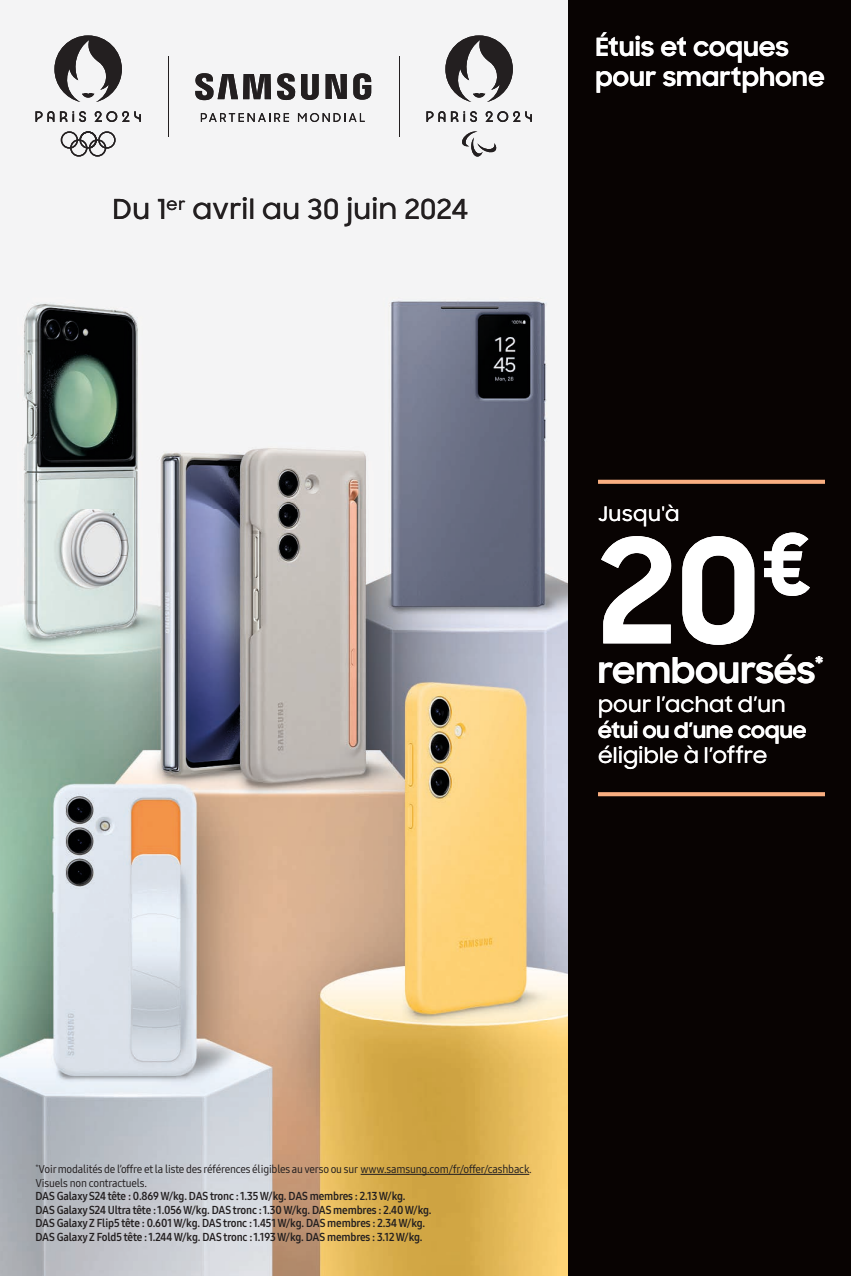
<style>
.page{position:relative;width:851px;height:1276px;background:#fff}
.page>*{position:absolute;margin:0;border:0;box-sizing:border-box;transform-origin:0 0}
.t1{font:700 145px "Samsung Sharp Sans";color:#fff}
.t2{font:700 84.5px "Samsung Sharp Sans";color:#fff}
.t3{font:700 35px "Samsung Sharp Sans";letter-spacing:.015em;color:#fff}
.t4{font:500 27.5px "Samsung Sharp Sans";letter-spacing:.02em;color:#231f20}
.t5{font:700 25px/30px "Samsung Sharp Sans";letter-spacing:.025em;color:#fff}
.t6{font:500 21.25px "Samsung Sharp Sans";letter-spacing:.01em;color:#fff}
.t7{font:700 21.25px "Samsung Sharp Sans";letter-spacing:.01em;color:#fff}
.t8{font:700 20.5px "Samsung Sharp Sans";color:#fff}
.t9{font:500 20px "Samsung Sharp Sans";letter-spacing:.04em;color:#fff}
.t10{font:11.25px/13.5px "Samsung One 700 C";letter-spacing:-.01em;color:#231f20}
.t11{font:11.25px/13.5px "Samsung One 500 C";letter-spacing:-.015em;color:#231f20}
</style>
<div class="page">
<img style="left:0;top:0;width:568px;height:1276px">
<div style="left:568px;top:0;width:282px;height:1276px;background:#080302"></div>
<hr style="left:360px;top:1174px;width:169px;height:1px;background:#231f20">
<svg style="left:598px;top:792px;width:226px;height:4px"></svg>
<hr style="left:598px;top:480px;width:226px;height:3px;background:#f9ae80">
<svg style="left:195px;top:73px;width:176px;height:27px"></svg>
<hr style="left:398px;top:56px;width:1px;height:80px;background:#231f20">
<hr style="left:168px;top:56px;width:1px;height:80px;background:#231f20">
<svg style="left:426px;top:111px;width:19px;height:11px"></svg>
<svg style="left:451px;top:111px;width:26px;height:11px"></svg>
<svg style="left:485px;top:111px;width:46px;height:11px"></svg>
<svg style="left:445px;top:35px;width:68px;height:67px"></svg>
<svg style="left:461px;top:131px;width:35px;height:26px"></svg>
<svg style="left:54px;top:35px;width:68px;height:67px"></svg>
<svg style="left:35px;top:111px;width:19px;height:11px"></svg>
<svg style="left:60px;top:111px;width:26px;height:11px"></svg>
<svg style="left:94px;top:111px;width:47px;height:11px"></svg>
<svg style="left:61px;top:131px;width:55px;height:26px"></svg>
<svg style="left:201px;top:113px;width:88px;height:9px"></svg>
<svg style="left:298px;top:113px;width:67px;height:9px"></svg>
<h3 class="t4" style="left:113px;top:189px;width:357px">Du 1<sup>er</sup> avril au 30 juin 2024</h3>
<h3 class="t5" style="left:595px;top:31px;width:230px">Étuis et coques pour smartphone</h3>
<h3 class="t9" style="left:598px;top:499px;width:83px">Jusqu'à</h3>
<h1 class="t1" style="left:598px;top:484px;width:164px">20</h1>
<h2 class="t2" style="left:761px;top:502px;width:51px">€</h2>
<h3 class="t3" style="left:598px;top:644px;width:219px">remboursés</h3>
<h3 class="t8" style="left:815px;top:648px;width:10px">*</h3>
<h3 class="t6" style="left:598px;top:689px;width:189px">pour l’achat d’un</h3>
<h3 class="t7" style="left:598px;top:714px;width:210px">étui ou d’une coque</h3>
<h3 class="t6" style="left:598px;top:740px;width:171px">éligible à l’offre</h3>
<p class="t11" style="left:35px;top:1162px;width:498px"><sup>*</sup>Voir modalités de l’offre et la liste des références éligibles au verso ou sur www.samsung.com/fr/offer/cashback.<br>Visuels non contractuels.</p>
<p class="t10" style="left:35px;top:1189px;width:397px">DAS Galaxy S24 tête : 0.869 W/kg. DAS tronc : 1.35 W/kg. DAS membres : 2.13 W/kg.<br>DAS Galaxy S24 Ultra tête : 1.056 W/kg. DAS tronc : 1.30 W/kg. DAS membres : 2.40 W/kg.<br>DAS Galaxy Z Flip5 tête : 0.601 W/kg. DAS tronc : 1.451 W/kg. DAS membres : 2.34 W/kg.<br>DAS Galaxy Z Fold5 tête : 1.244 W/kg. DAS tronc : 1.193 W/kg. DAS membres : 3.12 W/kg.</p>
</div>
